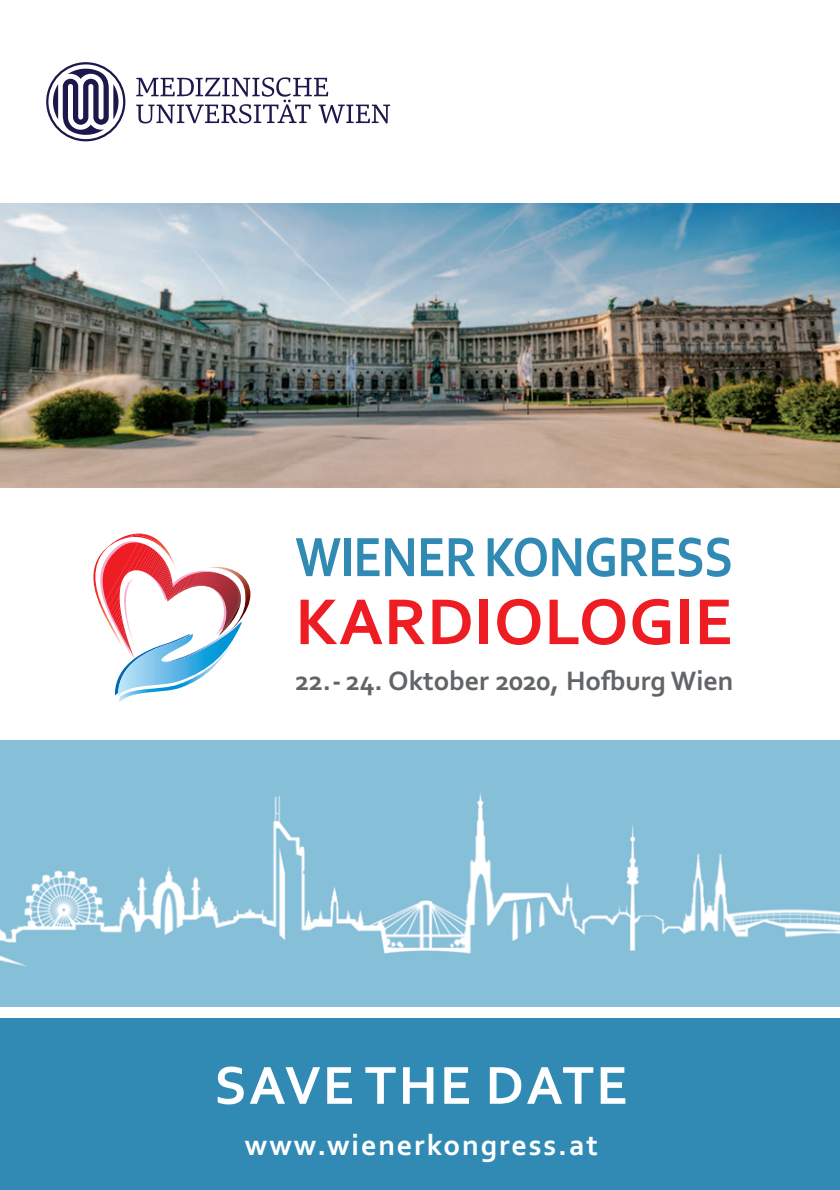
<style>
.page{position:relative;width:840px;height:1190px;background:#fff}
.page>*{position:absolute;margin:0;border:0;box-sizing:border-box;transform-origin:0 0}
.t1{font:700 68px "Corbel";letter-spacing:.01em;color:#ee1d23}
.t2{font:700 58px "Corbel";letter-spacing:-.015em;color:#308ab4;scale:.87 1}
.t3{font:700 56px "Corbel";letter-spacing:.04em;color:#fff}
.t4{font:700 30px "Corbel";letter-spacing:.065em;color:#fff}
.t5{font:700 28px "Corbel";color:#626568}
</style>
<div class="page">
<div style="left:0;top:740px;width:840px;height:267px;background:#86bfd8"></div>
<img style="left:0;top:792px;width:840px;height:175px">
<img style="left:0;top:204px;width:840px;height:283px">
<div style="left:0;top:1018px;width:840px;height:172px;background:#308ab4"></div>
<svg style="left:46px;top:62px;width:79px;height:79px"></svg>
<svg style="left:136px;top:77px;width:254px;height:47px"></svg>
<svg style="left:93px;top:535px;width:157px;height:167px"></svg>
<img style="left:128px;top:534px;width:49px;height:38px">
<h2 class="t2" style="left:295px;top:522px;width:505px">WIENER KONGRESS</h2>
<h1 class="t1" style="left:295px;top:581px;width:439px">KARDIOLOGIE</h1>
<p class="t5" style="left:295px;top:664px;width:440px">22.- 24. Oktober 2020, Hofburg Wien</p>
<h3 class="t3" style="left:214px;top:1052px;width:415px">SAVE THE DATE</h3>
<p class="t4" style="left:245px;top:1127px;width:354px">www.wienerkongress.at</p>
</div>
